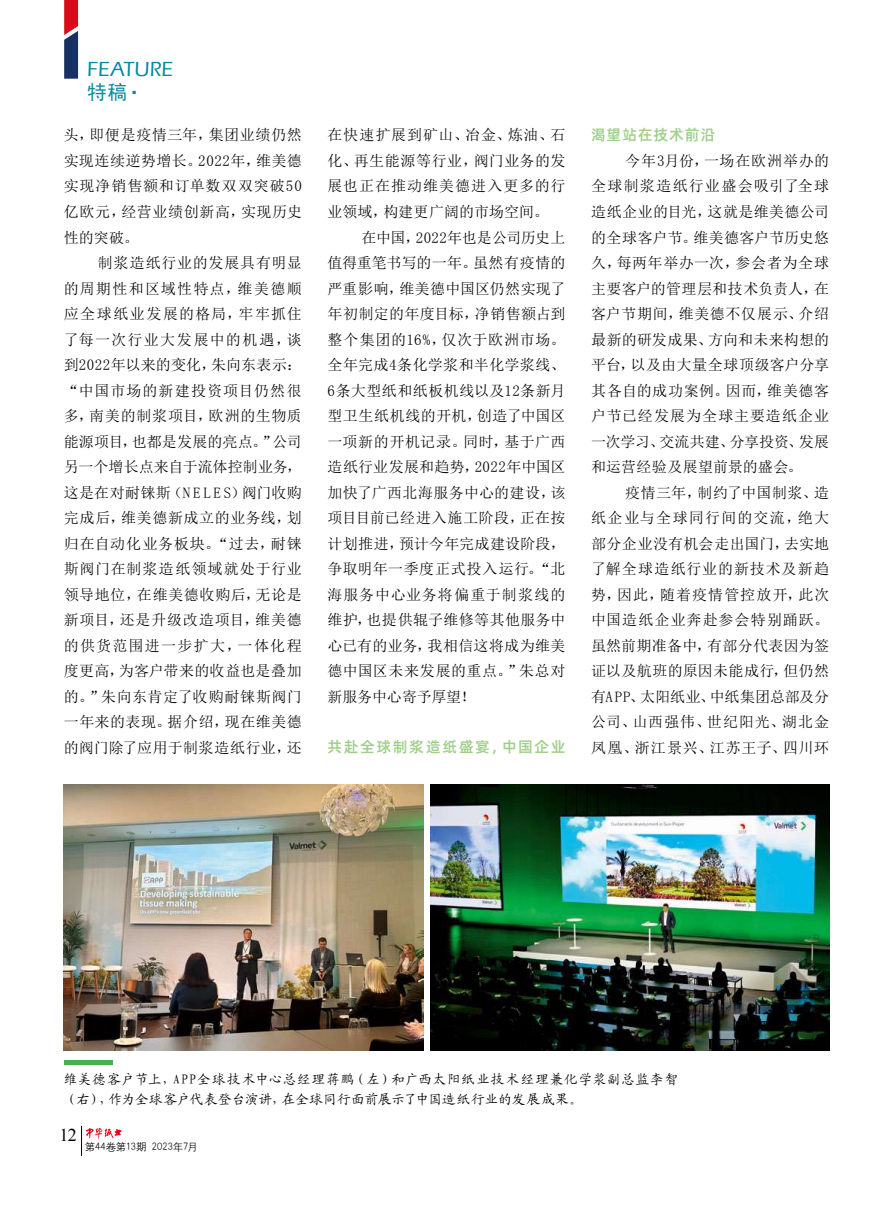
<style>
.page{position:relative;width:893px;height:1212px;background:#fff}
.page>*{position:absolute;margin:0;border:0;box-sizing:border-box;transform-origin:0 0}
.t1{font:500 21px "Eras ITC";color:#008a9e}
.t2{font:19.5px "Sim Hei";color:#008a9e}
.t3{font:18px "Times New Roman";color:#000}
.t4{font:15px/25.5px "Sim Sun";letter-spacing:.035em;color:#000;text-align:justify}
.t5{font:700 15px "Alibaba Pu Hui Ti 2 75 Semi";letter-spacing:.1em;color:#9fcf88}
.t6{font:700 15px "Alibaba Pu Hui Ti 2 75 Semi";letter-spacing:.055em;color:#9fcf88}
.t7{font:13.5px/19.5px "Kai Ti GB2312";letter-spacing:.05em;color:#000}
.t8{font:10.5px "H Yg 2 gj";letter-spacing:-.01em;color:#000}
.s1{font-size:21px}
</style>
<div class="page">
<img style="left:64px;top:784px;width:359px;height:266px">
<img style="left:431px;top:784px;width:398px;height:266px">
<div style="left:64px;top:1060px;width:48px;height:5px;background:#43b14f"></div>
<svg style="left:64px;top:0;width:14px;height:79px"></svg>
<hr style="left:81px;top:1126px;width:1px;height:30px;background:#000">
<svg style="left:96px;top:1127px;width:6px;height:6px"></svg>
<h1 class="t1" style="left:87px;top:58px;width:88px">FEATURE</h1>
<h2 class="t2" style="left:87px;top:82px;width:59px">特稿<span class="s1">·</span></h2>
<p class="t4" style="left:64px;top:122px;width:240px">头，即便是疫情三年，集团业绩仍然实现连续逆势增长。2022年，维美德实现净销售额和订单数双双突破50亿欧元，经营业绩创新高，实现历史性的突破。</p>
<p class="t4" style="left:64px;top:250px;width:240px;text-indent:34px">制浆造纸行业的发展具有明显的周期性和区域性特点，维美德顺应全球纸业发展的格局，牢牢抓住了每一次行业大发展中的机遇，谈到2022年以来的变化，朱向东表示：“中国市场的新建投资项目仍然很多，南美的制浆项目，欧洲的生物质能源项目，也都是发展的亮点。”公司另一个增长点来自于流体控制业务，这是在对耐铼斯（N E L E S）阀门收购完成后，维美德新成立的业务线，划归在自动化业务板块。“过去，耐铼斯阀门在制浆造纸领域就处于行业领导地位，在维美德收购后，无论是新项目，还是升级改造项目，维美德的供货范围进一步扩大，一体化程度更高，为客户带来的收益也是叠加的。”朱向东肯定了收购耐铼斯阀门一年来的表现。据介绍，现在维美德的阀门除了应用于制浆造纸行业，还</p>
<p class="t4" style="left:327px;top:122px;width:240px">在快速扩展到矿山、冶金、炼油、石化、再生能源等行业，阀门业务的发展也正在推动维美德进入更多的行业领域，构建更广阔的市场空间。</p>
<p class="t4" style="left:327px;top:224px;width:240px;text-indent:34px">在中国，2022年也是公司历史上值得重笔书写的一年。虽然有疫情的严重影响，维美德中国区仍然实现了年初制定的年度目标，净销售额占到整个集团的16%，仅次于欧洲市场。全年完成4条化学浆和半化学浆线、6条大型纸和纸板机线以及12条新月型卫生纸机线的开机，创造了中国区一项新的开机记录。同时，基于广西造纸行业发展和趋势，2022年中国区加快了广西北海服务中心的建设，该项目目前已经进入施工阶段，正在按计划推进，预计今年完成建设阶段，争取明年一季度正式投入运行。“北海服务中心业务将偏重于制浆线的维护，也提供辊子维修等其他服务中心已有的业务，我相信这将成为维美德中国区未来发展的重点。”朱总对新服务中心寄予厚望！</p>
<p class="t5" style="left:327px;top:735px;width:240px">共赴全球制浆造纸盛宴，中国企业</p>
<p class="t6" style="left:591px;top:123px;width:126px">渴望站在技术前沿</p>
<p class="t4" style="left:591px;top:148px;width:240px;text-indent:34px">今年3月份，一场在欧洲举办的全球制浆造纸行业盛会吸引了全球造纸企业的目光，这就是维美德公司的全球客户节。维美德客户节历史悠久，每两年举办一次，参会者为全球主要客户的管理层和技术负责人，在客户节期间，维美德不仅展示、介绍最新的研发成果、方向和未来构想的平台，以及由大量全球顶级客户分享其各自的成功案例。因而，维美德客户节已经发展为全球主要造纸企业一次学习、交流共建、分享投资、发展和运营经验及展望前景的盛会。</p>
<p class="t4" style="left:591px;top:479px;width:240px;text-indent:34px">疫情三年，制约了中国制浆、造纸企业与全球同行间的交流，绝大部分企业没有机会走出国门，去实地了解全球造纸行业的新技术及新趋势，因此，随着疫情管控放开，此次中国造纸企业奔赴参会特别踊跃。虽然前期准备中，有部分代表因为签证以及航班的原因未能成行，但仍然有APP、太阳纸业、中纸集团总部及分公司、山西强伟、世纪阳光、湖北金凤凰、浙江景兴、江苏王子、四川环</p>
<p class="t7" style="left:64px;top:1069px;width:616px">维美德客户节上，APP全球技术中心总经理蒋鹏（左）和广西太阳纸业技术经理兼化学浆副总监李智（右），作为全球客户代表登台演讲，在全球同行面前展示了中国造纸行业的发展成果。</p>
<p class="t3" style="left:60px;top:1123px;width:19px">12</p>
<p class="t8" style="left:85px;top:1142px;width:115px">第44卷第13期 2023年7月</p>
</div>
